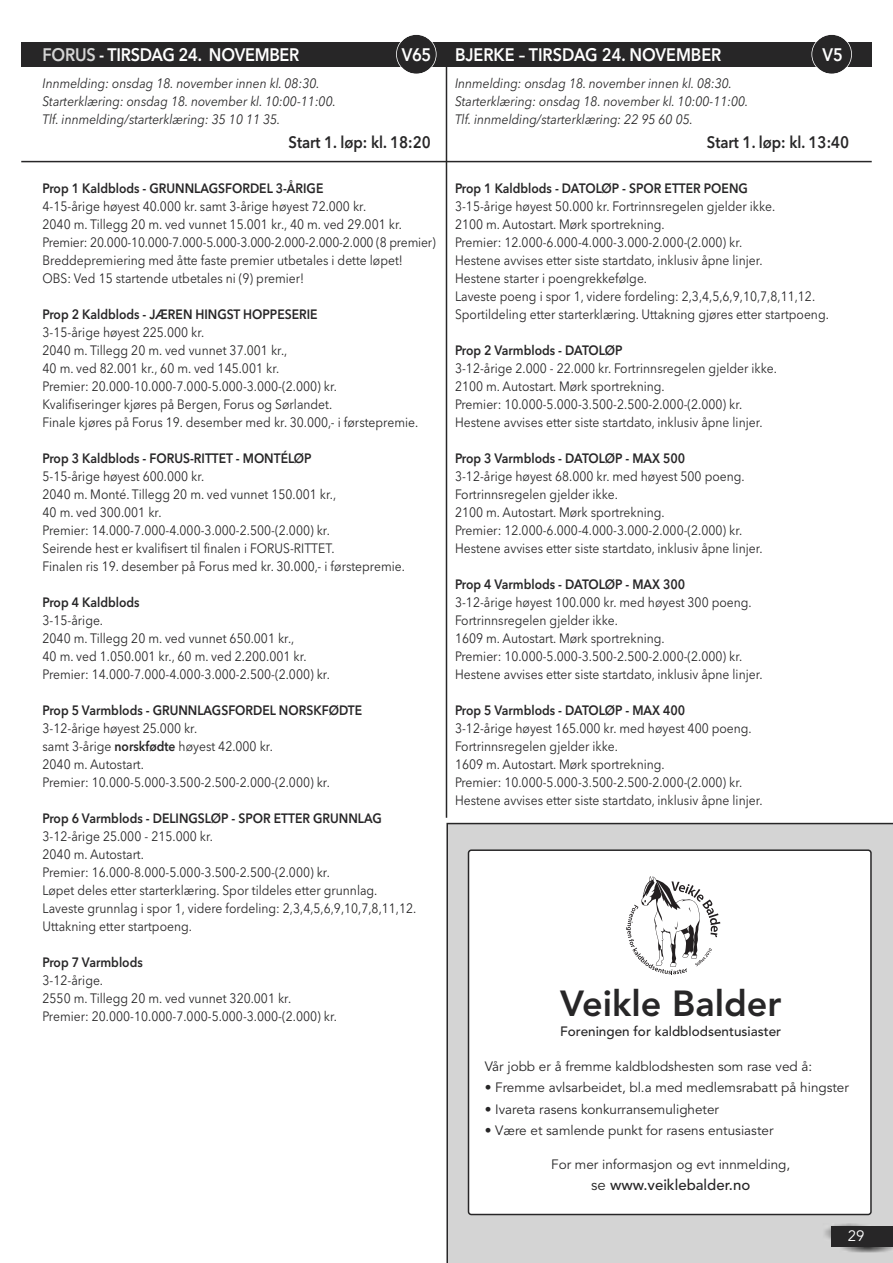
<style>
.page{position:relative;width:893px;height:1263px;background:#fff}
.page>*{position:absolute;margin:0;border:0;box-sizing:border-box;transform-origin:0 0}
.t1{font:800 36px "Avenir";color:#272627}
.t2{font:600 18px "Avenir Next";letter-spacing:-.015em;color:#fff;scale:.9 1}
.t3{font:600 16.5px "Avenir Next";color:#272627;scale:.9 1}
.t4{font:500 15px "Avenir";color:#272627}
.t5{font:15px "Avenir";color:#fff}
.t6{font:13.5px/18px "Avenir Next";color:#272627;scale:.9 1}
.t7{font:600 13.5px "Avenir Next";color:#272627;scale:.9 1}
.t8{font:italic 13.5px/18px "Avenir Next";color:#272627;scale:.9 1}
.t9{font:13.5px "Avenir";color:#272627}
.t10{font:500 13.5px "Avenir";color:#272627}
.s1{color:#d4d4d4}
.s2{font-weight:600}
.s3{font-weight:400}
</style>
<div class="page">
<div style="left:446px;top:823px;width:447px;height:440px;background:#d4d4d4"></div>
<svg style="left:468px;top:849px;width:404px;height:366px"></svg>
<hr style="left:446px;top:44px;width:1px;height:774px;background:#272627">
<div style="left:446px;top:42px;width:426px;height:25px;background:#272627"></div>
<div style="left:21px;top:42px;width:425px;height:25px;background:#272627"></div>
<hr style="left:447px;top:161px;width:425px;height:1px;background:#272627">
<div style="left:812px;top:35px;width:39px;height:39px;background:#272627;border-radius:50%"></div>
<div style="left:811px;top:34px;width:41px;height:41px;border:2px solid #fff;border-radius:50%"></div>
<div style="left:397px;top:35px;width:39px;height:39px;background:#272627;border-radius:50%"></div>
<div style="left:396px;top:34px;width:41px;height:41px;border:2px solid #fff;border-radius:50%"></div>
<hr style="left:21px;top:161px;width:425px;height:1px;background:#272627">
<img style="left:840px;top:1247px;width:53px;height:5px">
<img style="left:823px;top:1223px;width:53px;height:19px">
<div style="left:831px;top:1227px;width:62px;height:20px;background:#272627"></div>
<svg style="left:626px;top:876px;width:94px;height:98px"></svg>
<h2 class="t2" style="left:43px;top:39px;width:287px"><span class="s1">FORUS</span> - TIRSDAG 24. NOVEMBER</h2>
<h2 class="t2" style="left:402px;top:39px;width:35px">V65</h2>
<p class="t8" style="left:43px;top:73px;width:327px">Innmelding: onsdag 18. november innen kl. 08:30.<br>Starterklæring: onsdag 18. november kl. 10:00-11:00.<br>Tlf. innmelding/starterklæring: 35 10 11 35.</p>
<p class="t3" style="left:289px;top:128px;width:160px">Start 1. løp: kl. 18:20</p>
<p class="t7" style="left:43px;top:176px;width:314px">Prop 1 Kaldblods - GRUNNLAGSFORDEL 3-ÅRIGE</p>
<p class="t6" style="left:43px;top:196px;width:438px">4-15-årige høyest 40.000 kr. samt 3-årige høyest 72.000 kr.<br>2040 m. Tillegg 20 m. ved vunnet 15.001 kr., 40 m. ved 29.001 kr.<br>Premier: 20.000-10.000-7.000-5.000-3.000-2.000-2.000-2.000 (8 premier)<br>Breddepremiering med åtte faste premier utbetales i dette løpet!<br>OBS: Ved 15 startende utbetales ni (9) premier!</p>
<p class="t7" style="left:43px;top:302px;width:307px">Prop 2 Kaldblods - JÆREN HINGST HOPPESERIE</p>
<p class="t6" style="left:43px;top:322px;width:419px">3-15-årige høyest 225.000 kr.<br>2040 m. Tillegg 20 m. ved vunnet 37.001 kr.,<br>40 m. ved 82.001 kr., 60 m. ved 145.001 kr.<br>Premier: 20.000-10.000-7.000-5.000-3.000-(2.000) kr.<br>Kvalifiseringer kjøres på Bergen, Forus og Sørlandet.<br>Finale kjøres på Forus 19. desember med kr. 30.000,- i førstepremie.</p>
<p class="t7" style="left:43px;top:446px;width:301px">Prop 3 Kaldblods - FORUS-RITTET - MONTÉLØP</p>
<p class="t6" style="left:43px;top:466px;width:404px">5-15-årige høyest 600.000 kr.<br>2040 m. Monté. Tillegg 20 m. ved vunnet 150.001 kr.,<br>40 m. ved 300.001 kr.<br>Premier: 14.000-7.000-4.000-3.000-2.500-(2.000) kr.<br>Seirende hest er kvalifisert til finalen i FORUS-RITTET.<br>Finalen ris 19. desember på Forus med kr. 30.000,- i førstepremie.</p>
<p class="t7" style="left:43px;top:590px;width:109px">Prop 4 Kaldblods</p>
<p class="t6" style="left:43px;top:610px;width:321px">3-15-årige.<br>2040 m. Tillegg 20 m. ved vunnet 650.001 kr.,<br>40 m. ved 1.050.001 kr., 60 m. ved 2.200.001 kr.<br>Premier: 14.000-7.000-4.000-3.000-2.500-(2.000) kr.</p>
<p class="t7" style="left:43px;top:698px;width:357px">Prop 5 Varmblods - GRUNNLAGSFORDEL NORSKFØDTE</p>
<p class="t6" style="left:43px;top:718px;width:321px">3-12-årige høyest 25.000 kr.<br>samt 3-årige <span class="s2">norskfødte</span> høyest 42.000 kr.<br>2040 m. Autostart.<br>Premier: 10.000-5.000-3.500-2.500-2.000-(2.000) kr.</p>
<p class="t7" style="left:43px;top:806px;width:378px">Prop 6 Varmblods - DELINGSLØP - SPOR ETTER GRUNNLAG</p>
<p class="t6" style="left:43px;top:826px;width:417px">3-12-årige 25.000 - 215.000 kr.<br>2040 m. Autostart.<br>Premier: 16.000-8.000-5.000-3.500-2.500-(2.000) kr.<br>Løpet deles etter starterklæring. Spor tildeles etter grunnlag.<br>Laveste grunnlag i spor 1, videre fordeling: 2,3,4,5,6,9,10,7,8,11,12.<br>Uttakning etter startpoeng.</p>
<p class="t7" style="left:43px;top:950px;width:113px">Prop 7 Varmblods</p>
<p class="t6" style="left:43px;top:970px;width:329px">3-12-årige.<br>2550 m. Tillegg 20 m. ved vunnet 320.001 kr.<br>Premier: 20.000-10.000-7.000-5.000-3.000-(2.000) kr.</p>
<h2 class="t2" style="left:455px;top:39px;width:298px">BJERKE – TIRSDAG 24. NOVEMBER</h2>
<h2 class="t2" style="left:822px;top:39px;width:24px">V5</h2>
<p class="t8" style="left:455px;top:73px;width:327px">Innmelding: onsdag 18. november innen kl. 08:30.<br>Starterklæring: onsdag 18. november kl. 10:00-11:00.<br>Tlf. innmelding/starterklæring: 22 95 60 05.</p>
<p class="t3" style="left:707px;top:128px;width:160px">Start 1. løp: kl. 13:40</p>
<p class="t7" style="left:455px;top:176px;width:327px">Prop 1 Kaldblods - DATOLØP - SPOR ETTER POENG</p>
<p class="t6" style="left:455px;top:196px;width:417px">3-15-årige høyest 50.000 kr. Fortrinnsregelen gjelder ikke.<br>2100 m. Autostart. Mørk sportrekning.<br>Premier: 12.000-6.000-4.000-3.000-2.000-(2.000) kr.<br>Hestene avvises etter siste startdato, inklusiv åpne linjer.<br>Hestene starter i poengrekkefølge.<br>Laveste poeng i spor 1, videre fordeling: 2,3,4,5,6,9,10,7,8,11,12.<br>Sportildeling etter starterklæring. Uttakning gjøres etter startpoeng.</p>
<p class="t7" style="left:455px;top:338px;width:188px">Prop 2 Varmblods - DATOLØP</p>
<p class="t6" style="left:455px;top:358px;width:359px">3-12-årige 2.000 - 22.000 kr. Fortrinnsregelen gjelder ikke.<br>2100 m. Autostart. Mørk sportrekning.<br>Premier: 10.000-5.000-3.500-2.500-2.000-(2.000) kr.<br>Hestene avvises etter siste startdato, inklusiv åpne linjer.</p>
<p class="t7" style="left:455px;top:446px;width:257px">Prop 3 Varmblods - DATOLØP - MAX 500</p>
<p class="t6" style="left:455px;top:466px;width:343px">3-12-årige høyest 68.000 kr. med høyest 500 poeng.<br>Fortrinnsregelen gjelder ikke.<br>2100 m. Autostart. Mørk sportrekning.<br>Premier: 12.000-6.000-4.000-3.000-2.000-(2.000) kr.<br>Hestene avvises etter siste startdato, inklusiv åpne linjer.</p>
<p class="t7" style="left:455px;top:572px;width:257px">Prop 4 Varmblods - DATOLØP - MAX 300</p>
<p class="t6" style="left:455px;top:592px;width:343px">3-12-årige høyest 100.000 kr. med høyest 300 poeng.<br>Fortrinnsregelen gjelder ikke.<br>1609 m. Autostart. Mørk sportrekning.<br>Premier: 10.000-5.000-3.500-2.500-2.000-(2.000) kr.<br>Hestene avvises etter siste startdato, inklusiv åpne linjer.</p>
<p class="t7" style="left:455px;top:698px;width:257px">Prop 5 Varmblods - DATOLØP - MAX 400</p>
<p class="t6" style="left:455px;top:718px;width:343px">3-12-årige høyest 165.000 kr. med høyest 400 poeng.<br>Fortrinnsregelen gjelder ikke.<br>1609 m. Autostart. Mørk sportrekning.<br>Premier: 10.000-5.000-3.500-2.500-2.000-(2.000) kr.<br>Hestene avvises etter siste startdato, inklusiv åpne linjer.</p>
<h1 class="t1" style="left:560px;top:976px;width:223px">Veikle Balder</h1>
<p class="t10" style="left:560px;top:1019px;width:223px">Foreningen for kaldblodsentusiaster</p>
<p class="t9" style="left:485px;top:1058px;width:329px">Vår jobb er å fremme kaldblodshesten som rase ved å:</p>
<p class="t9" style="left:485px;top:1079px;width:366px">• Fremme avlsarbeidet, bl.a med medlemsrabatt på hingster</p>
<p class="t9" style="left:485px;top:1101px;width:236px">• Ivareta rasens konkurransemuligheter</p>
<p class="t9" style="left:485px;top:1122px;width:290px">• Være et samlende punkt for rasens entusiaster</p>
<p class="t9" style="left:551px;top:1156px;width:240px">For mer informasjon og evt innmelding,</p>
<p class="t4" style="left:591px;top:1171px;width:161px"><span class="s3">se</span> www.veiklebalder.no</p>
<p class="t5" style="left:848px;top:1227px;width:18px">29</p>
</div>
